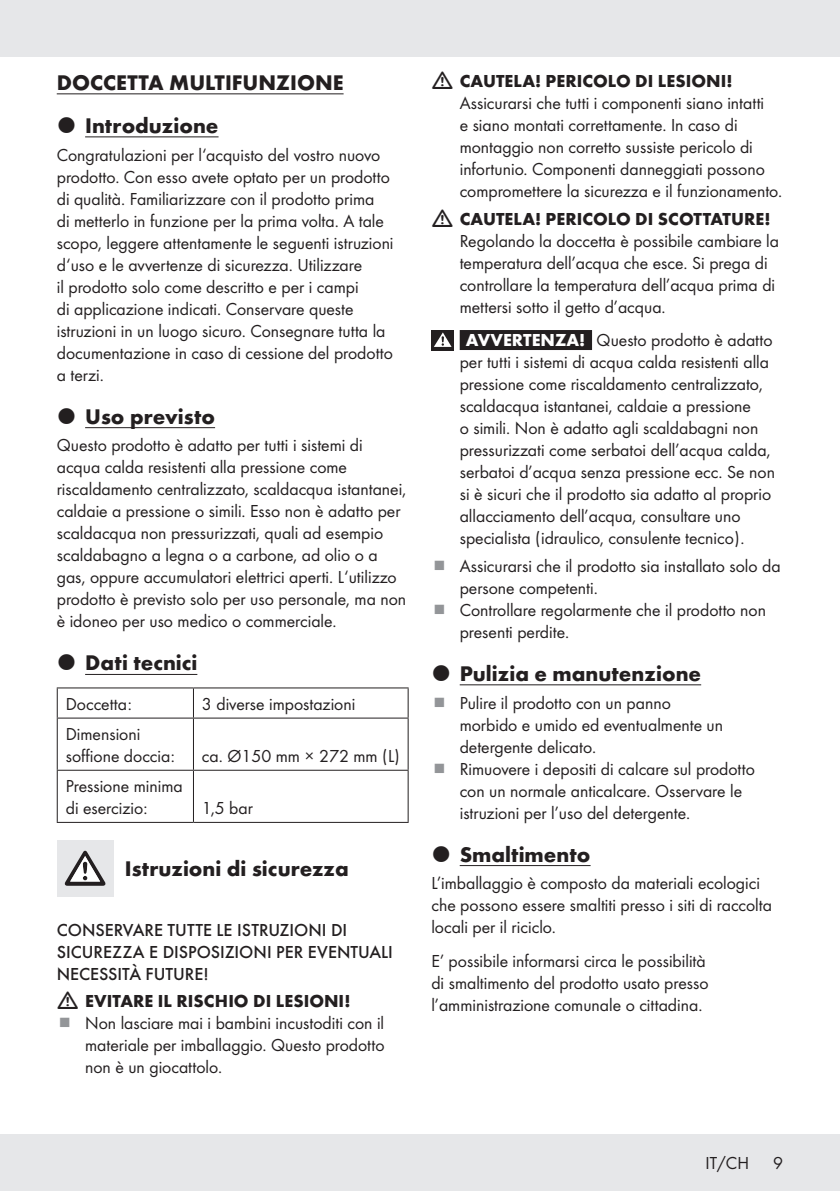
<style>
.page{position:relative;width:840px;height:1191px;background:#fff}
.page>*{position:absolute;margin:0;border:0;box-sizing:border-box;transform-origin:0 0}
.Custom1{font:700 22px "Futura";color:#231f20}
.Product_Name{font:700 22px "Futura";color:#231f20}
.Body{font:18px/22px "Futura Boo";color:#231f20}
.Body_SB{font:18px/22px "Futura Boo";color:#231f20}
.Body_SB-2{font:500 18px/22px "Futura";color:#231f20}
.t1{font:700 18px "Futura";color:#231f20}
.s1{font-family:"Futura";font-weight:700}
.s2{font-family:"Futura";font-weight:700;color:#fff}
</style>
<div class="page">
<div style="left:0;top:1134px;width:839px;height:57px;background:#e6e7e9"></div>
<div style="left:0;top:0;width:839px;height:57px;background:#e6e7e9"></div>
<hr style="left:57px;top:93px;width:286px;height:1px;background:#231f20">
<hr style="left:85px;top:136px;width:133px;height:1px;background:#231f20">
<hr style="left:85px;top:427px;width:130px;height:1px;background:#231f20">
<hr style="left:85px;top:674px;width:112px;height:1px;background:#231f20">
<hr style="left:57px;top:687px;width:136px;height:1px;background:#231f20">
<svg style="left:57px;top:688px;width:1px;height:29px"></svg>
<hr style="left:193px;top:687px;width:215px;height:1px;background:#231f20">
<svg style="left:193px;top:688px;width:1px;height:29px"></svg>
<svg style="left:407px;top:688px;width:1px;height:29px"></svg>
<hr style="left:57px;top:717px;width:136px;height:1px;background:#231f20">
<hr style="left:57px;top:718px;width:1px;height:51px;background:#231f20">
<hr style="left:193px;top:717px;width:215px;height:1px;background:#231f20">
<hr style="left:193px;top:718px;width:1px;height:51px;background:#231f20">
<hr style="left:407px;top:718px;width:1px;height:51px;background:#231f20">
<hr style="left:57px;top:769px;width:136px;height:1px;background:#231f20">
<hr style="left:57px;top:770px;width:1px;height:52px;background:#231f20">
<hr style="left:57px;top:822px;width:136px;height:1px;background:#231f20">
<hr style="left:193px;top:769px;width:215px;height:1px;background:#231f20">
<hr style="left:193px;top:770px;width:1px;height:52px;background:#231f20">
<hr style="left:407px;top:770px;width:1px;height:52px;background:#231f20">
<hr style="left:193px;top:822px;width:215px;height:1px;background:#231f20">
<div style="left:57px;top:840px;width:56px;height:56px;background:#e6e7e9"></div>
<svg style="left:65px;top:850px;width:40px;height:35px"></svg>
<div style="left:459px;top:330px;width:132px;height:20px;background:#231f20"></div>
<hr style="left:459px;top:684px;width:241px;height:1px;background:#231f20">
<hr style="left:459px;top:865px;width:131px;height:1px;background:#231f20">
<div style="left:431px;top:330px;width:23px;height:20px;background:#231f20"></div>
<svg style="left:434px;top:332px;width:17px;height:15px"></svg>
<p class="Product_Name" style="left:57px;top:66px;width:288px">DOCCETTA MULTIFUNZIONE</p>
<p class="Custom1" style="left:85px;top:109px;width:135px">Introduzione</p>
<p class="Body" style="left:57px;top:143px;width:338px">Congratulazioni per l‘acquisto del vostro nuovo prodotto. Con esso avete optato per un prodotto di qualità. Familiarizzare con il prodotto prima<br>di metterlo in funzione per la prima volta. A tale scopo, leggere attentamente le seguenti istruzioni d‘uso e le avvertenze di sicurezza. Utilizzare<br>il prodotto solo come descritto e per i campi<br>di applicazione indicati. Conservare queste istruzioni in un luogo sicuro. Consegnare tutta la documentazione in caso di cessione del prodotto a terzi.</p>
<p class="Custom1" style="left:85px;top:400px;width:131px">Uso previsto</p>
<p class="Body" style="left:57px;top:433px;width:351px">Questo prodotto è adatto per tutti i sistemi di acqua calda resistenti alla pressione come riscaldamento centralizzato, scaldacqua istantanei, caldaie a pressione o simili. Esso non è adatto per scaldacqua non pressurizzati, quali ad esempio scaldabagno a legna o a carbone, ad olio o a gas, oppure accumulatori elettrici aperti. L‘utilizzo prodotto è previsto solo per uso personale, ma non è idoneo per uso medico o commerciale.</p>
<p class="Custom1" style="left:85px;top:647px;width:114px">Dati tecnici</p>
<p class="Body" style="left:66px;top:691px;width:67px">Doccetta:</p>
<p class="Body" style="left:202px;top:691px;width:155px">3 diverse impostazioni</p>
<p class="Body" style="left:66px;top:722px;width:111px">Dimensioni soffione doccia:</p>
<p class="Body" style="left:202px;top:744px;width:199px">ca. Ø150 mm × 272 mm (L)</p>
<p class="Body" style="left:66px;top:774px;width:118px">Pressione minima di esercizio:</p>
<p class="Body" style="left:202px;top:796px;width:52px">1,5 bar</p>
<p class="Custom1" style="left:125px;top:852px;width:225px">Istruzioni di sicurezza</p>
<p class="Body_SB-2" style="left:57px;top:917px;width:337px">CONSERVARE TUTTE LE ISTRUZIONI DI<br>SICUREZZA E DISPOSIZIONI PER EVENTUALI<br>NECESSITÀ FUTURE!</p>
<p class="t1" style="left:85px;top:988px;width:267px">EVITARE IL RISCHIO DI LESIONI!</p>
<p class="Body" style="left:85px;top:1011px;width:301px;text-align:justify">Non lasciare mai i bambini incustoditi con il materiale per imballaggio. Questo prodotto non è un giocattolo.</p>
<p class="Body" style="left:459px;top:69px;width:324px"><span class="s1">CAUTELA! PERICOLO DI LESIONI!<br></span>Assicurarsi che tutti i componenti siano intatti<br>e siano montati correttamente. In caso di montaggio non corretto sussiste pericolo di infortunio. Componenti danneggiati possono compromettere la sicurezza e il funzionamento.</p>
<p class="Body" style="left:459px;top:207px;width:321px"><span class="s1">CAUTELA! PERICOLO DI SCOTTATURE!<br></span>Regolando la doccetta è possibile cambiare la temperatura dell’acqua che esce. Si prega di controllare la temperatura dell’acqua prima di mettersi sotto il getto d’acqua.</p>
<p class="Body_SB" style="left:459px;top:328px;width:316px"><span class="s1">(</span><span class="s2">AVVERTENZA!</span><span class="s1">)</span> Questo prodotto è adatto per tutti i sistemi di acqua calda resistenti alla pressione come riscaldamento centralizzato, scaldacqua istantanei, caldaie a pressione<br>o simili. Non è adatto agli scaldabagni non pressurizzati come serbatoi dell’acqua calda, serbatoi d’acqua senza pressione ecc. Se non si è sicuri che il prodotto sia adatto al proprio allacciamento dell’acqua, consultare uno specialista (idraulico, consulente tecnico).</p>
<p class="Body" style="left:459px;top:554px;width:322px">Assicurarsi che il prodotto sia installato solo da persone competenti.</p>
<p class="Body" style="left:459px;top:598px;width:307px">Controllare regolarmente che il prodotto non presenti perdite.</p>
<p class="Custom1" style="left:459px;top:657px;width:243px">Pulizia e manutenzione</p>
<p class="Body" style="left:459px;top:690px;width:265px">Pulire il prodotto con un panno morbido e umido ed eventualmente un detergente delicato.</p>
<p class="Body" style="left:459px;top:756px;width:296px">Rimuovere i depositi di calcare sul prodotto con un normale anticalcare. Osservare le istruzioni per l’uso del detergente.</p>
<p class="Custom1" style="left:459px;top:838px;width:132px">Smaltimento</p>
<p class="Body" style="left:431px;top:871px;width:342px">L’imballaggio è composto da materiali ecologici che possono essere smaltiti presso i siti di raccolta locali per il riciclo.</p>
<p class="Body_SB" style="left:431px;top:948px;width:279px">E’ possibile informarsi circa le possibilità di smaltimento del prodotto usato presso l’amministrazione comunale o cittadina.</p>
<p class="Body" style="left:705px;top:1151px;width:45px">IT/CH</p>
<p class="Body" style="left:772px;top:1151px;width:11px">9</p>
</div>
